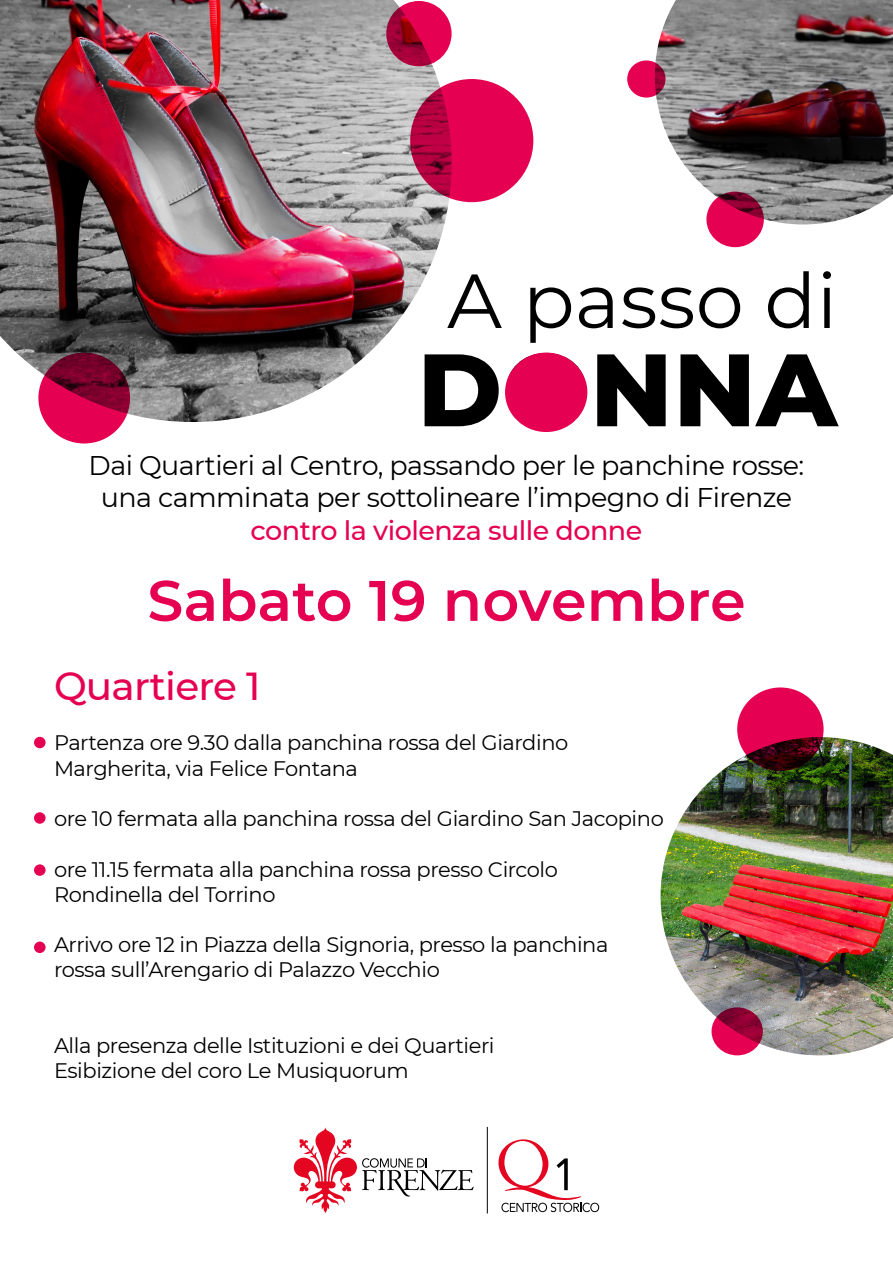
<style>
.page{position:relative;width:893px;height:1263px;background:#fff}
.page>*{position:absolute;margin:0;border:0;box-sizing:border-box;transform-origin:0 0}
.t1{font:800 102.6px "Montserrat";letter-spacing:.005em;color:#000}
.t2{font:76.5px "Montserrat";letter-spacing:.005em;color:#000}
.t3{font:600 57px "Montserrat";letter-spacing:.005em;color:#e50051}
.t4{font:500 39px "Montserrat";letter-spacing:-.02em;color:#e50051}
.t5{font:27px "Montserrat";letter-spacing:-.02em;color:#000}
.t6{font:500 27px "Montserrat";letter-spacing:-.02em;color:#e50051}
.t7{font:21px "Montserrat";letter-spacing:-.02em;color:#000}
</style>
<div class="page">
<img style="left:0;top:0;width:451px;height:422px">
<img style="left:655px;top:0;width:238px;height:224px">
<img style="left:661px;top:737px;width:232px;height:318px">
<svg style="left:410px;top:79px;width:123px;height:123px;background:#d5004c"></svg>
<svg style="left:386px;top:1px;width:66px;height:65px;background:#c30242"></svg>
<svg style="left:706px;top:192px;width:58px;height:55px;background:#c80349"></svg>
<svg style="left:737px;top:687px;width:87px;height:84px;background:#b2033f"></svg>
<svg style="left:627px;top:60px;width:38px;height:38px"></svg>
<svg style="left:711px;top:1007px;width:52px;height:48px;background:#b60444"></svg>
<svg style="left:38px;top:353px;width:92px;height:90px;background:#ad013d"></svg>
<div style="left:34px;top:737px;width:12px;height:11px;background:#e50051;border-radius:50%"></div>
<div style="left:34px;top:812px;width:12px;height:12px;background:#e50051;border-radius:50%"></div>
<div style="left:34px;top:864px;width:12px;height:12px;background:#e50051;border-radius:50%"></div>
<div style="left:34px;top:941px;width:12px;height:12px;background:#e50051;border-radius:50%"></div>
<div style="left:505px;top:353px;width:82px;height:79px;background:#e50051;border-radius:50%"></div>
<svg style="left:294px;top:1127px;width:180px;height:86px"></svg>
<hr style="left:487px;top:1127px;width:1px;height:86px;background:#000">
<svg style="left:498px;top:1139px;width:101px;height:73px"></svg>
<p class="t2" style="left:447px;top:248px;width:392px">A passo di</p>
<p class="t1" style="left:417px;top:315px;width:421px">DONNA</p>
<p class="t5" style="left:89px;top:447px;width:717px">Dai Quartieri al Centro, passando per le panchine rosse:</p>
<p class="t5" style="left:101px;top:479px;width:693px">una camminata per sottolineare l’impegno di Firenze</p>
<p class="t6" style="left:251px;top:511px;width:393px">contro la violenza sulle donne</p>
<p class="t3" style="left:147px;top:560px;width:600px">Sabato 19 novembre</p>
<p class="t4" style="left:54px;top:659px;width:208px">Quartiere 1</p>
<p class="t7" style="left:54px;top:728px;width:516px">Partenza ore 9.30 dalla panchina rossa del Giardino</p>
<p class="t7" style="left:54px;top:754px;width:305px">Margherita, via Felice Fontana</p>
<p class="t7" style="left:54px;top:804px;width:611px">ore 10 fermata alla panchina rossa del Giardino San Jacopino</p>
<p class="t7" style="left:54px;top:854px;width:505px">ore 11.15 fermata alla panchina rossa presso Circolo</p>
<p class="t7" style="left:54px;top:880px;width:223px">Rondinella del Torrino</p>
<p class="t7" style="left:54px;top:930px;width:556px">Arrivo ore 12 in Piazza della Signoria, presso la panchina</p>
<p class="t7" style="left:54px;top:955px;width:387px">rossa sull’Arengario di Palazzo Vecchio</p>
<p class="t7" style="left:54px;top:1031px;width:442px">Alla presenza delle Istituzioni e dei Quartieri</p>
<p class="t7" style="left:54px;top:1056px;width:356px">Esibizione del coro Le Musiquorum</p>
</div>
